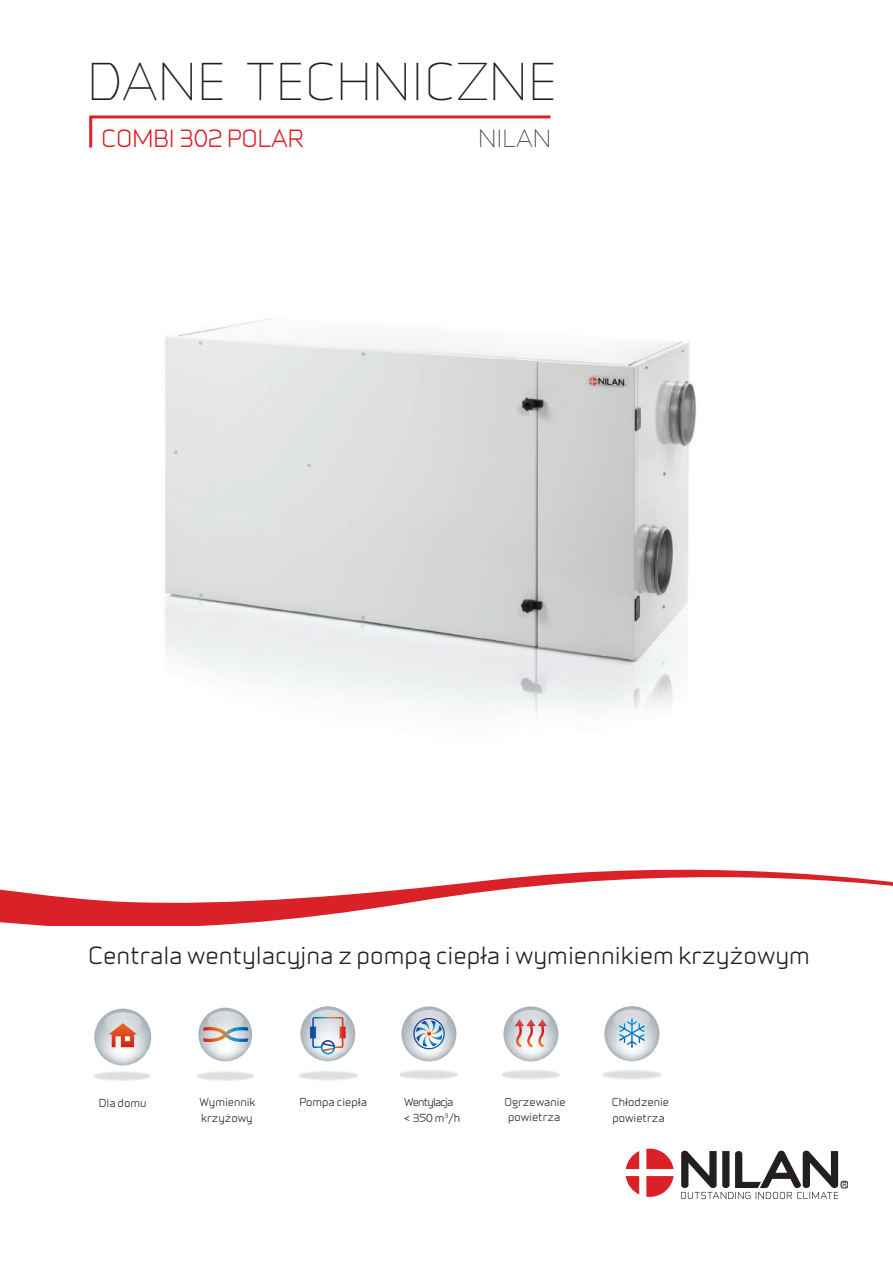
<style>
.page{position:relative;width:893px;height:1263px;background:#fff}
.page>*{position:absolute;margin:0;border:0;box-sizing:border-box;transform-origin:0 0}
.t1{font:300 48px "Infinity";color:#231f20}
.t2{font:500 22.5px "Infinity";color:#231f20}
.t3{font:500 22.5px "Infinity";color:#da2128}
.t4{font:300 22.5px "Infinity";color:#231f20}
.t5{font:500 10.5px/15.3px "Infinity";color:#231f20}
.t6{font:500 10.5px/15.3px "Infinity";letter-spacing:-.08em;color:#231f20}
</style>
<div class="page">
<div style="left:841px;top:1181px;width:7px;height:7px;border:1px solid #231f20;border-radius:2px"></div>
<svg style="left:681px;top:1150px;width:166px;height:49px"></svg>
<svg style="left:625px;top:1148px;width:49px;height:49px"></svg>
<svg style="left:0;top:869px;width:893px;height:57px"></svg>
<img style="left:165px;top:318px;width:532px;height:399px">
<svg style="left:89px;top:115px;width:462px;height:33px"></svg>
<svg style="left:300px;top:1006px;width:55px;height:55px"></svg>
<svg style="left:198px;top:1008px;width:54px;height:45px"></svg>
<img style="left:197px;top:1053px;width:57px;height:28px">
<img style="left:401px;top:1061px;width:57px;height:18px">
<svg style="left:401px;top:1006px;width:55px;height:55px"></svg>
<img style="left:602px;top:1061px;width:60px;height:18px">
<svg style="left:604px;top:1006px;width:55px;height:55px"></svg>
<svg style="left:503px;top:1006px;width:55px;height:55px"></svg>
<svg style="left:513px;top:1010px;width:36px;height:20px"></svg>
<svg style="left:94px;top:1009px;width:57px;height:56px"></svg>
<img style="left:93px;top:1072px;width:58px;height:9px">
<h1 class="t1" style="left:87px;top:47px;width:471px">DANE TECHNICZNE</h1>
<h2 class="t3" style="left:101px;top:122px;width:204px">COMBI 302 POLAR</h2>
<h2 class="t4" style="left:478px;top:122px;width:74px">NILAN</h2>
<h2 class="t2" style="left:88px;top:939px;width:723px">Centrala wentylacyjna z pompą ciepła i wymiennikiem krzyżowym</h2>
<p class="t5" style="left:99px;top:1094px;width:49px">Dla domu</p>
<p class="t5" style="left:199px;top:1094px;width:58px">Wymiennik</p>
<p class="t5" style="left:300px;top:1094px;width:69px">Pompa ciepła</p>
<p class="t5" style="left:201px;top:1110px;width:53px">krzyżowy</p>
<p class="t6" style="left:404px;top:1094px;width:58px">Wentylacja &lt; 350 m<sup>3</sup>/h</p>
<p class="t5" style="left:612px;top:1094px;width:59px">Chłodzenie powietrza</p>
<p class="t5" style="left:504px;top:1094px;width:63px;line-height:14.7px;text-align:center">Ogrzewanie powietrza</p>
</div>
